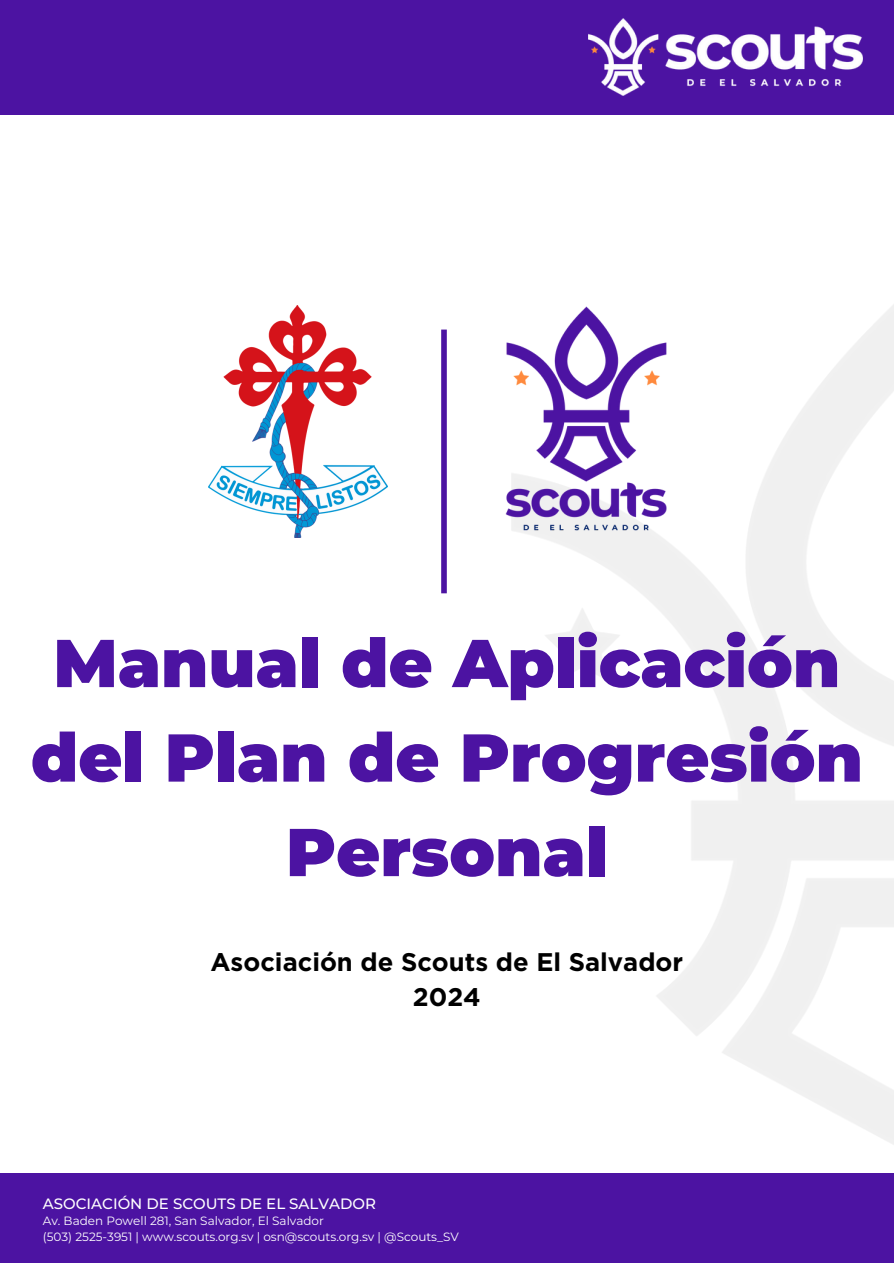
<style>
.page{position:relative;width:894px;height:1263px;background:#fff}
.page>*{position:absolute;margin:0;border:0;box-sizing:border-box;transform-origin:0 0}
.t1{font:900 67.5px/94.5px "Montserrat";color:#4c13a2;text-align:center}
.t2{font:700 25.5px/34.8px "Gotham";color:#000;text-align:center}
.t3{font:500 15px "Montserrat";color:#fff}
.t4{font:12px/16px "Montserrat";color:#fff}
</style>
<div class="page">
<img style="left:302px;top:114px;width:591px;height:1030px">
<div style="left:0;top:0;width:893px;height:114px;background:#4c13a2"></div>
<div style="left:0;top:1173px;width:893px;height:90px;background:#4c13a2"></div>
<img style="left:588px;top:19px;width:273px;height:76px">
<div style="left:441px;top:330px;width:5px;height:263px;background:#4c13a2"></div>
<img style="left:415px;top:251px;width:340px;height:340px">
<img style="left:209px;top:305px;width:179px;height:232px">
<h1 class="t1" style="left:31px;top:612px;width:833px">Manual de Aplicación del Plan de Progresión<br>Personal</h1>
<h2 class="t2" style="left:210px;top:944px;width:474px">Asociación de Scouts de El Salvador<br>2024</h2>
<p class="t3" style="left:43px;top:1193px;width:334px">ASOCIACIÓN DE SCOUTS DE EL SALVADOR</p>
<p class="t4" style="left:43px;top:1213px;width:417px">Av. Baden Powell 281, San Salvador, El Salvador<br>(503) 2525-3951 | www.scouts.org.sv | osn@scouts.org.sv | @Scouts_SV</p>
</div>
